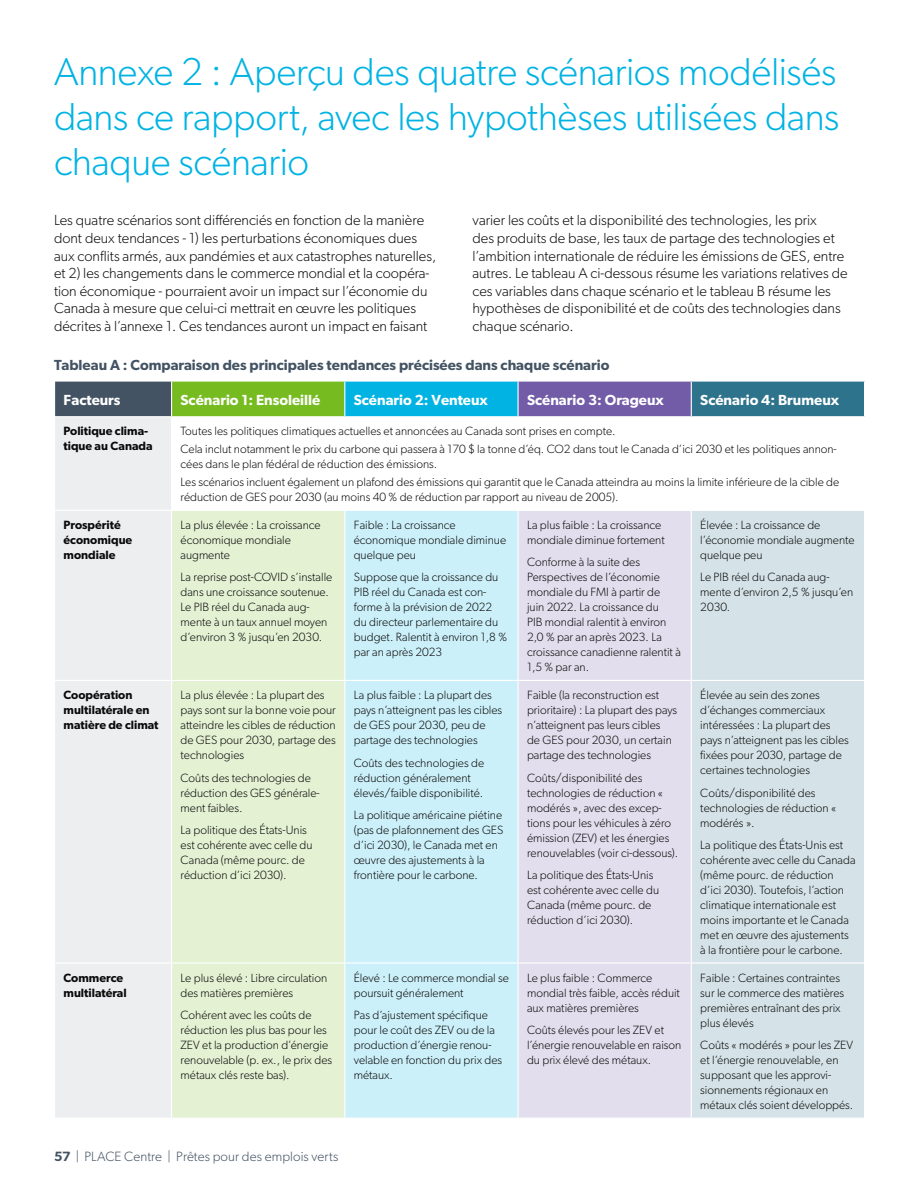
<style>
.page{position:relative;width:918px;height:1188px;background:#fff}
.page>*{position:absolute;margin:0;border:0;box-sizing:border-box;transform-origin:0 0}
.Minor_page_title{font:300 39px/45px "Gibson";letter-spacing:-.01em;color:#00b3e3;text-align:justify}
.Text{font:300 14.7px/17.7px "Gibson";color:#0a0a0a}
.Table_header{font:600 14.7px "Gibson";color:#fff}
.Figure_table_title{font:600 14.7px "Gibson";color:#435363}
.t1{font:300 13.5px "Gibson";letter-spacing:.005em;color:#435363}
.Table_text_9pt{font:300 12px/15px "Gibson";color:#0a0a0a}
.Table_text_9pt-2{font:600 12px/15px "Gibson";color:#0a0a0a}
.s1{font-weight:600}
</style>
<div class="page">
<div style="left:55px;top:381px;width:117px;height:36px;background:#435363"></div>
<div style="left:172px;top:381px;width:173px;height:36px;background:#76bc21"></div>
<div style="left:345px;top:381px;width:173px;height:36px;background:#00b3e3"></div>
<div style="left:518px;top:381px;width:173px;height:36px;background:#725ba7"></div>
<div style="left:691px;top:381px;width:174px;height:36px;background:#2e738c"></div>
<div style="left:55px;top:417px;width:116px;height:93px;background:#eceeef"></div>
<div style="left:55px;top:511px;width:116px;height:607px;background:#eceeef"></div>
<div style="left:172px;top:511px;width:172px;height:607px;background:#e4f1d3"></div>
<div style="left:345px;top:511px;width:173px;height:607px;background:#ccf0f9"></div>
<div style="left:519px;top:511px;width:172px;height:607px;background:#e3deed"></div>
<div style="left:692px;top:511px;width:172px;height:607px;background:#d5e3e8"></div>
<hr style="left:54px;top:380px;width:118px;height:2px;background:#fff">
<hr style="left:172px;top:380px;width:173px;height:2px;background:#fff">
<hr style="left:171px;top:382px;width:1px;height:34px;background:#fff">
<hr style="left:345px;top:380px;width:173px;height:2px;background:#fff">
<hr style="left:344px;top:382px;width:1px;height:34px;background:#fff">
<hr style="left:518px;top:380px;width:173px;height:2px;background:#fff">
<hr style="left:518px;top:382px;width:1px;height:34px;background:#fff">
<hr style="left:691px;top:380px;width:174px;height:2px;background:#fff">
<hr style="left:691px;top:382px;width:1px;height:34px;background:#fff">
<hr style="left:864px;top:382px;width:1px;height:34px;background:#fff">
<hr style="left:54px;top:416px;width:118px;height:1px;background:#fff">
<hr style="left:172px;top:416px;width:173px;height:1px;background:#fff">
<hr style="left:345px;top:416px;width:173px;height:1px;background:#fff">
<hr style="left:518px;top:416px;width:173px;height:1px;background:#fff">
<hr style="left:691px;top:416px;width:174px;height:1px;background:#fff">
<hr style="left:54px;top:680px;width:118px;height:1px;background:#fff">
<hr style="left:172px;top:680px;width:173px;height:1px;background:#fff">
<hr style="left:345px;top:680px;width:173px;height:1px;background:#fff">
<hr style="left:518px;top:680px;width:173px;height:1px;background:#fff">
<hr style="left:691px;top:680px;width:174px;height:1px;background:#fff">
<hr style="left:54px;top:962px;width:118px;height:2px;background:#fff">
<hr style="left:172px;top:962px;width:173px;height:2px;background:#fff">
<hr style="left:345px;top:962px;width:173px;height:2px;background:#fff">
<hr style="left:518px;top:962px;width:173px;height:2px;background:#fff">
<hr style="left:691px;top:962px;width:174px;height:2px;background:#fff">
<p class="Minor_page_title" style="left:54px;top:49px;width:787px">Annexe 2 : Aperçu des quatre scénarios modélisés dans ce rapport, avec les hypothèses utilisées dans chaque scénario</p>
<p class="Text" style="left:54px;top:211px;width:384px">Les quatre scénarios sont différenciés en fonction de la manière dont deux tendances - 1) les perturbations économiques dues aux conflits armés, aux pandémies et aux catastrophes naturelles, et 2) les changements dans le commerce mondial et la coopéra&shy;tion économique - pourraient avoir un impact sur l’économie du Canada à mesure que celui-ci mettrait en œuvre les politiques décrites à l’annexe 1. Ces tendances auront un impact en faisant</p>
<p class="Text" style="left:472px;top:211px;width:377px">varier les coûts et la disponibilité des technologies, les prix<br>des produits de base, les taux de partage des technologies et l’ambition internationale de réduire les émissions de GES, entre autres. Le tableau A ci-dessous résume les variations relatives de ces variables dans chaque scénario et le tableau B résume les hypothèses de disponibilité et de coûts des technologies dans chaque scénario.</p>
<p class="Figure_table_title" style="left:54px;top:356px;width:557px">Tableau A : Comparaison des principales tendances précisées dans chaque scénario</p>
<p class="Table_header" style="left:64px;top:391px;width:58px">Facteurs</p>
<p class="Table_header" style="left:181px;top:391px;width:141px">Scénario 1: Ensoleillé</p>
<p class="Table_header" style="left:354px;top:391px;width:136px">Scénario 2: Venteux</p>
<p class="Table_header" style="left:527px;top:391px;width:138px">Scénario 3: Orageux</p>
<p class="Table_header" style="left:700px;top:391px;width:140px">Scénario 4: Brumeux</p>
<p class="Table_text_9pt-2" style="left:64px;top:423px;width:91px">Politique clima&shy;tique au Canada</p>
<p class="Table_text_9pt" style="left:181px;top:424px;width:437px">Toutes les politiques climatiques actuelles et annoncées au Canada sont prises en compte.</p>
<p class="Table_text_9pt" style="left:181px;top:442px;width:658px">Cela inclut notamment le prix du carbone qui passera à 170 $ la tonne d’éq. CO2 dans tout le Canada d’ici 2030 et les politiques annon&shy;cées dans le plan fédéral de réduction des émissions.</p>
<p class="Table_text_9pt" style="left:181px;top:475px;width:660px">Les scénarios incluent également un plafond des émissions qui garantit que le Canada atteindra au moins la limite inférieure de la cible de réduction de GES pour 2030 (au moins 40 % de réduction par rapport au niveau de 2005).</p>
<p class="Table_text_9pt-2" style="left:64px;top:517px;width:70px">Prospérité économique mondiale</p>
<p class="Table_text_9pt" style="left:181px;top:517px;width:142px">La plus élevée : La croissance économique mondiale augmente</p>
<p class="Table_text_9pt" style="left:181px;top:570px;width:153px">La reprise post-COVID s’installe dans une croissance soutenue.<br>Le PIB réel du Canada aug&shy;mente à un taux annuel moyen d’environ 3 % jusqu’en 2030.</p>
<p class="Table_text_9pt-2" style="left:64px;top:687px;width:97px">Coopération multilatérale en matière de climat</p>
<p class="Table_text_9pt" style="left:181px;top:687px;width:157px">La plus élevée : La plupart des pays sont sur la bonne voie pour atteindre les cibles de réduction de GES pour 2030, partage des technologies</p>
<p class="Table_text_9pt" style="left:181px;top:770px;width:141px">Coûts des technologies de réduction des GES générale&shy;ment faibles.</p>
<p class="Table_text_9pt" style="left:181px;top:822px;width:134px">La politique des États-Unis est cohérente avec celle du<br>Canada (même pourc. de réduction d’ici 2030).</p>
<p class="Table_text_9pt" style="left:354px;top:517px;width:154px">Faible : La croissance économique mondiale diminue quelque peu</p>
<p class="Table_text_9pt" style="left:354px;top:570px;width:155px">Suppose que la croissance du<br>PIB réel du Canada est con&shy;forme à la prévision de 2022 du directeur parlementaire du budget. Ralentit à environ 1,8 % par an après 2023</p>
<p class="Table_text_9pt" style="left:354px;top:687px;width:150px">La plus faible : La plupart des pays n’atteignent pas les cibles de GES pour 2030, peu de partage des technologies</p>
<p class="Table_text_9pt" style="left:354px;top:755px;width:132px">Coûts des technologies de réduction généralement élevés/faible disponibilité.</p>
<p class="Table_text_9pt" style="left:354px;top:807px;width:151px">La politique américaine piétine (pas de plafonnement des GES d’ici 2030), le Canada met en œuvre des ajustements à la frontière pour le carbone.</p>
<p class="Table_text_9pt" style="left:527px;top:517px;width:139px">La plus faible : La croissance mondiale diminue fortement</p>
<p class="Table_text_9pt" style="left:527px;top:555px;width:155px">Conforme à la suite des<br>Perspectives de l’économie mondiale du FMI à partir de<br>juin 2022. La croissance du<br>PIB mondial ralentit à environ<br>2,0 % par an après 2023. La croissance canadienne ralentit à<br>1,5 % par an.</p>
<p class="Table_text_9pt" style="left:527px;top:687px;width:152px">Faible (la reconstruction est prioritaire) : La plupart des pays n’atteignent pas leurs cibles<br>de GES pour 2030, un certain partage des technologies</p>
<p class="Table_text_9pt" style="left:527px;top:770px;width:153px">Coûts/disponibilité des technologies de réduction « modérés », avec des excep&shy;tions pour les véhicules à zéro émission (ZEV) et les énergies renouvelables (voir ci-dessous).</p>
<p class="Table_text_9pt" style="left:527px;top:867px;width:134px">La politique des États-Unis est cohérente avec celle du<br>Canada (même pourc. de réduction d’ici 2030).</p>
<p class="Table_text_9pt-2" style="left:64px;top:970px;width:65px">Commerce multilatéral</p>
<p class="Table_text_9pt" style="left:181px;top:970px;width:148px">Le plus élevé : Libre circulation des matières premières</p>
<p class="Table_text_9pt" style="left:181px;top:1007px;width:153px">Cohérent avec les coûts de réduction les plus bas pour les<br>ZEV et la production d’énergie renouvelable (p. ex., le prix des métaux clés reste bas).</p>
<p class="Table_text_9pt" style="left:354px;top:970px;width:157px">Élevé : Le commerce mondial se poursuit généralement</p>
<p class="Table_text_9pt" style="left:354px;top:1007px;width:150px">Pas d’ajustement spécifique pour le coût des ZEV ou de la production d’énergie renou&shy;velable en fonction du prix des métaux.</p>
<p class="Table_text_9pt" style="left:527px;top:970px;width:154px">Le plus faible : Commerce mondial très faible, accès réduit aux matières premières</p>
<p class="Table_text_9pt" style="left:527px;top:1022px;width:156px">Coûts élevés pour les ZEV et l’énergie renouvelable en raison du prix élevé des métaux.</p>
<p class="t1" style="left:54px;top:1148px;width:286px"><span class="s1">57</span> | PLACE Centre | Prêtes pour des emplois verts</p>
<p class="Table_text_9pt" style="left:700px;top:517px;width:156px">Élevée : La croissance de l’économie mondiale augmente quelque peu</p>
<p class="Table_text_9pt" style="left:700px;top:570px;width:154px">Le PIB réel du Canada aug&shy;mente d’environ 2,5 % jusqu’en<br>2030.</p>
<p class="Table_text_9pt" style="left:700px;top:687px;width:150px">Élevée au sein des zones d’échanges commerciaux intéressées : La plupart des pays n’atteignent pas les cibles fixées pour 2030, partage de certaines technologies</p>
<p class="Table_text_9pt" style="left:700px;top:785px;width:138px">Coûts/disponibilité des technologies de réduction « modérés ».</p>
<p class="Table_text_9pt" style="left:700px;top:837px;width:157px">La politique des États-Unis est cohérente avec celle du Canada (même pourc. de réduction d’ici 2030). Toutefois, l’action climatique internationale est moins importante et le Canada met en œuvre des ajustements à la frontière pour le carbone.</p>
<p class="Table_text_9pt" style="left:700px;top:970px;width:145px">Faible : Certaines contraintes sur le commerce des matières premières entraînant des prix plus élevés</p>
<p class="Table_text_9pt" style="left:700px;top:1037px;width:155px">Coûts « modérés » pour les ZEV et l’énergie renouvelable, en supposant que les approvi&shy;sionnements régionaux en métaux clés soient développés.</p>
</div>
